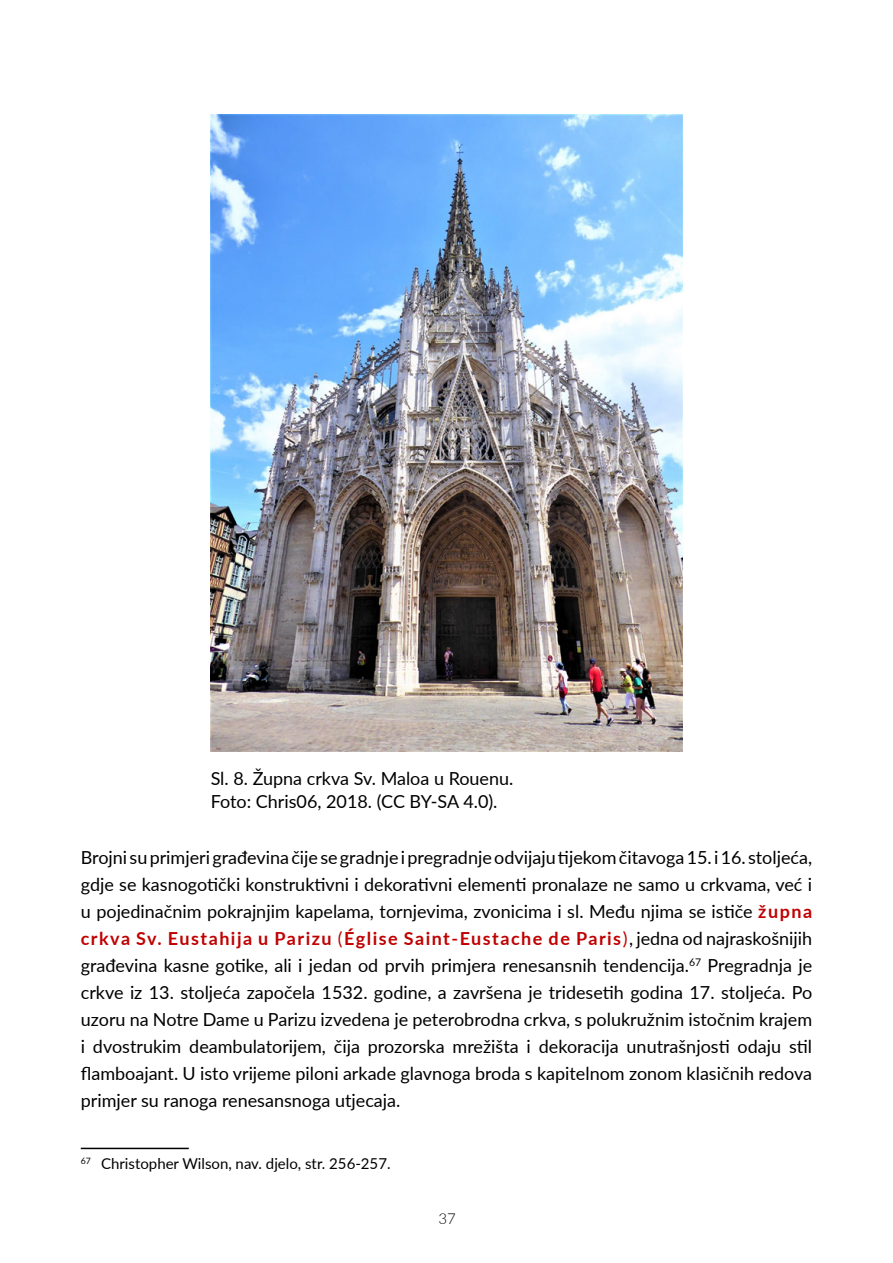
<style>
.page{position:relative;width:893px;height:1263px;background:#fff}
.page>*{position:absolute;margin:0;border:0;box-sizing:border-box;transform-origin:0 0}
.t1{font:18px/27px "Lato";color:#000;text-align:justify}
.t2{font:15px "Lato";color:#000}
.t3{font:300 15px "Lato";color:#000}
.s1{font-weight:700;color:#c00000}
.s2{color:#c00000}
</style>
<div class="page">
<hr style="left:81px;top:1148px;width:108px;height:1px;background:#000">
<img style="left:211px;top:115px;width:471px;height:636px">
<p class="t1" style="left:211px;top:767px;width:304px;line-height:22.5px">Sl. 8. Župna crkva Sv. Maloa u Rouenu.<br>Foto: Chris06, 2018. (CC BY-SA 4.0).</p>
<p class="t1" style="left:81px;top:843px;width:733px">Brojni su primjeri građevina čije se gradnje i pregradnje odvijaju tijekom čitavoga 15. i 16. stoljeća, gdje se kasnogotički konstruktivni i dekorativni elementi pronalaze ne samo u crkvama, već i u pojedinačnim pokrajnjim kapelama, tornjevima, zvonicima i sl. Među njima se ističe <span class="s1">župna crkva Sv. Eustahija u Parizu</span> <span class="s2">(</span><span class="s1">Église Saint-Eustache de Paris</span><span class="s2">)</span>, jedna od najraskošnijih građevina kasne gotike, ali i jedan od prvih primjera renesansnih tendencija.<sup>67</sup> Pregradnja je crkve iz 13. stoljeća započela 1532. godine, a završena je tridesetih godina 17. stoljeća. Po uzoru na Notre Dame u Parizu izvedena je peterobrodna crkva, s polukružnim istočnim krajem i dvostrukim deambulatorijem, čija prozorska mrežišta i dekoracija unutrašnjosti odaju stil flamboajant. U isto vrijeme piloni arkade glavnoga broda s kapitelnom zonom klasičnih redova primjer su ranoga renesansnoga utjecaja.</p>
<p class="t2" style="left:81px;top:1153px;width:311px"><sup>67</sup> Christopher Wilson, nav. djelo, str. 256-257.</p>
<p class="t3" style="left:438px;top:1208px;width:19px">37</p>
</div>
